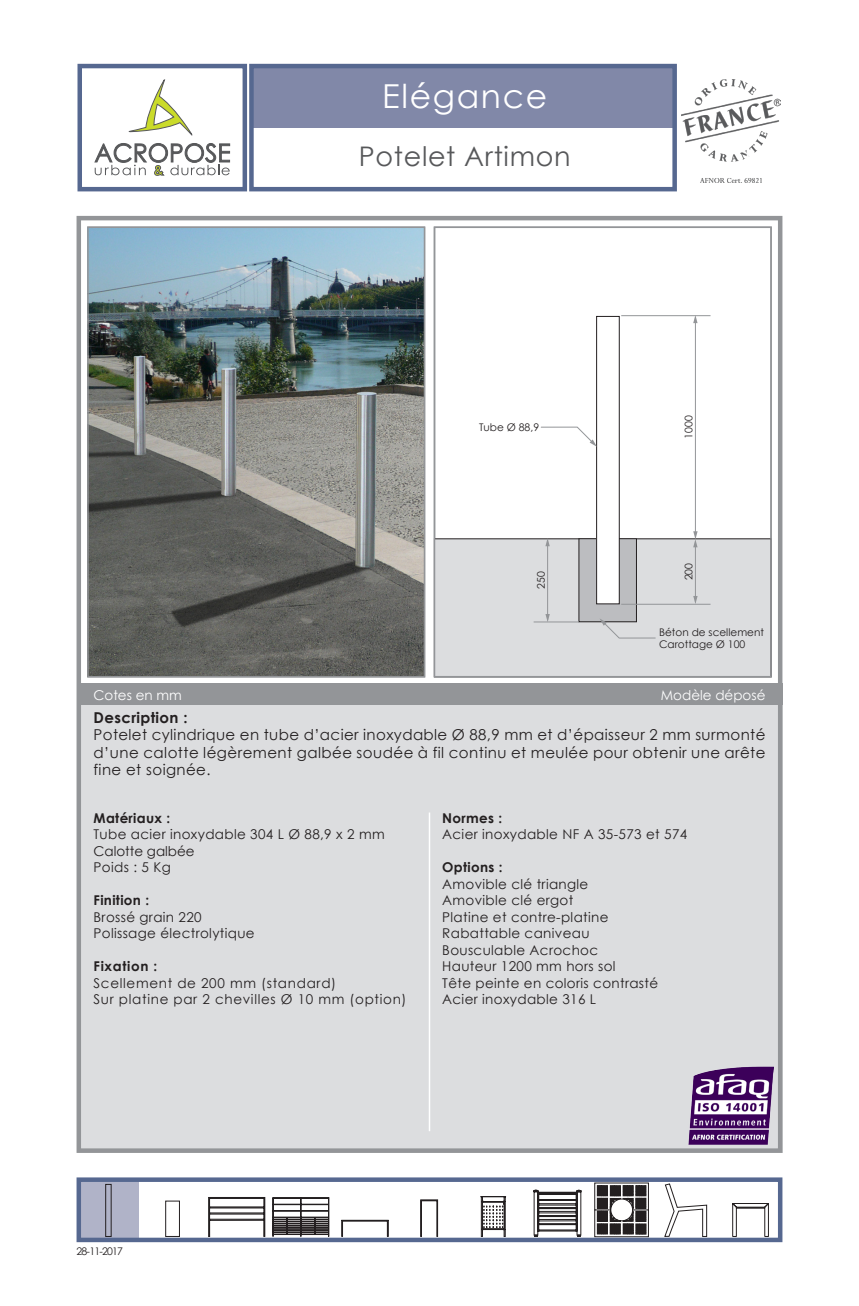
<style>
.page{position:relative;width:859px;height:1306px;background:#fff}
.page>*{position:absolute;margin:0;border:0;box-sizing:border-box;transform-origin:0 0}
.t1{font:33px "Century Gothic";letter-spacing:.05em;color:#fff}
.t2{font:27px "Century Gothic";letter-spacing:.025em;color:#57585a}
.t3{font:15px/17.2px "Century Gothic";letter-spacing:.03em;color:#231f20;text-align:justify}
.t4{font:700 15px "Century Gothic";letter-spacing:.025em;color:#231f20}
.t5{font:13.5px "Century Gothic";letter-spacing:.025em;color:#231f20}
.t6{font:13.5px "Century Gothic";letter-spacing:.05em;color:#231f20}
.t7{font:700 13.5px "Century Gothic";letter-spacing:.025em;color:#231f20}
.t8{font:13.5px "Century Gothic";color:#fff}
.t9{font:13.5px "Century Gothic";color:#231f20}
.t10{font:700 13.5px "Century Gothic";letter-spacing:.05em;color:#231f20}
.t11{font:10.5px "Century Gothic";color:#231f20}
.s1{font-style:inherit}
</style>
<div class="page">
<div style="left:77px;top:704px;width:705px;height:448px;background:#dcdddf"></div>
<div style="left:77px;top:216px;width:705px;height:936px;border:4px solid #939598"></div>
<div style="left:77px;top:684px;width:705px;height:21px;background:#939598"></div>
<hr style="left:429px;top:812px;width:1px;height:319px;background:#fff">
<div style="left:165px;top:1200px;width:15px;height:36px;border:1px solid #231f20"></div>
<svg style="left:208px;top:1197px;width:57px;height:39px"></svg>
<svg style="left:272px;top:1197px;width:57px;height:39px"></svg>
<svg style="left:533px;top:1189px;width:49px;height:47px"></svg>
<svg style="left:594px;top:1182px;width:55px;height:55px"></svg>
<svg style="left:664px;top:1183px;width:43px;height:53px"></svg>
<svg style="left:341px;top:1219px;width:48px;height:17px"></svg>
<svg style="left:420px;top:1199px;width:18px;height:37px"></svg>
<svg style="left:732px;top:1203px;width:37px;height:33px"></svg>
<svg style="left:480px;top:1196px;width:26px;height:40px"></svg>
<div style="left:250px;top:64px;width:426px;height:64px;background:#8188a8"></div>
<svg style="left:128px;top:79px;width:65px;height:57px"></svg>
<svg style="left:94px;top:143px;width:136px;height:33px"></svg>
<div style="left:249px;top:64px;width:428px;height:127px;border:4px solid #566890"></div>
<div style="left:77px;top:64px;width:170px;height:127px;border:4px solid #566890"></div>
<img style="left:682px;top:80px;width:99px;height:103px">
<img style="left:688px;top:1066px;width:86px;height:78px">
<div style="left:434px;top:539px;width:337px;height:137px;background:#dcdddf"></div>
<div style="left:579px;top:538px;width:57px;height:83px;background:#bcbdc0"></div>
<div style="left:578px;top:538px;width:59px;height:84px;border:1px solid #231f20"></div>
<hr style="left:695px;top:318px;width:1px;height:215px;background:#939598">
<svg style="left:693px;top:316px;width:4px;height:7px"></svg>
<hr style="left:621px;top:315px;width:89px;height:1px;background:#939598">
<hr style="left:621px;top:604px;width:89px;height:1px;background:#939598">
<hr style="left:695px;top:542px;width:1px;height:60px;background:#939598">
<svg style="left:693px;top:596px;width:5px;height:8px"></svg>
<svg style="left:693px;top:531px;width:5px;height:16px"></svg>
<hr style="left:534px;top:621px;width:45px;height:1px;background:#939598">
<hr style="left:547px;top:543px;width:1px;height:77px;background:#939598">
<svg style="left:545px;top:614px;width:5px;height:8px"></svg>
<svg style="left:545px;top:538px;width:5px;height:8px"></svg>
<svg style="left:599px;top:618px;width:57px;height:20px"></svg>
<div style="left:597px;top:316px;width:22px;height:288px;background:#fff"></div>
<div style="left:596px;top:316px;width:24px;height:288px;border:1px solid #231f20"></div>
<svg style="left:541px;top:427px;width:56px;height:20px"></svg>
<div style="left:434px;top:226px;width:338px;height:451px;border:2px solid #939598"></div>
<img style="left:90px;top:229px;width:332px;height:445px">
<div style="left:87px;top:226px;width:338px;height:451px;border:2px solid #939598"></div>
<div style="left:78px;top:1179px;width:61px;height:61px;background:#b0b3c8"></div>
<div style="left:77px;top:1177px;width:705px;height:65px;border:4px solid #566890"></div>
<div style="left:105px;top:1184px;width:6px;height:52px;border:1px solid #231f20"></div>
<h1 class="t1" style="left:382px;top:73px;width:166px"><span class="s1">E</span>légance</h1>
<p class="t2" style="left:359px;top:138px;width:213px"><span class="s1">P</span>otelet Artimon</p>
<p class="t1" style="left:738px;top:135px;width:20px">1</p>
<p class="t11" style="left:479px;top:419px;width:62px">Tube Ø 88,9</p>
<p class="t11" style="left:534px;top:589px;width:19px;rotate:-90deg">250</p>
<p class="t11" style="left:681px;top:439px;width:25px;rotate:-90deg">1000</p>
<p class="t11" style="left:681px;top:580px;width:19px;rotate:-90deg">200</p>
<p class="t11" style="left:659px;top:624px;width:106px">Béton de scellement</p>
<p class="t11" style="left:659px;top:637px;width:88px">Carottage Ø 100</p>
<p class="t8" style="left:94px;top:685px;width:90px">Cotes en mm</p>
<p class="t8" style="left:661px;top:685px;width:106px">Modèle déposé</p>
<p class="t4" style="left:94px;top:706px;width:96px">Description :</p>
<p class="t3" style="left:94px;top:726px;width:673px">Potelet cylindrique en tube d’acier inoxydable Ø 88,9 mm et d’épaisseur 2 mm surmonté d’une calotte légèrement galbée soudée à fil continu et meulée pour obtenir une arête fine et soignée.</p>
<p class="t7" style="left:94px;top:807px;width:78px">Matériaux :</p>
<p class="t5" style="left:94px;top:824px;width:293px">Tube acier inoxydable 304 L Ø 88,9 x 2 mm</p>
<p class="t9" style="left:94px;top:841px;width:103px">Calotte galbée</p>
<p class="t5" style="left:94px;top:857px;width:79px">Poids : 5 Kg</p>
<p class="t7" style="left:94px;top:890px;width:57px">Finition :</p>
<p class="t5" style="left:94px;top:907px;width:110px">Brossé grain 220</p>
<p class="t5" style="left:94px;top:923px;width:163px">Polissage électrolytique</p>
<p class="t10" style="left:94px;top:956px;width:65px">Fixation :</p>
<p class="t6" style="left:94px;top:973px;width:244px">Scellement de 200 mm (standard)</p>
<p class="t6" style="left:94px;top:989px;width:315px">Sur platine par 2 chevilles Ø 10 mm (option)</p>
<p class="t7" style="left:442px;top:807px;width:62px">Normes :</p>
<p class="t5" style="left:442px;top:824px;width:247px">Acier inoxydable NF A 35-573 et 574</p>
<p class="t7" style="left:442px;top:857px;width:62px">Options :</p>
<p class="t5" style="left:442px;top:874px;width:148px">Amovible clé triangle</p>
<p class="t5" style="left:442px;top:890px;width:133px">Amovible clé ergot</p>
<p class="t5" style="left:442px;top:907px;width:168px">Platine et contre-platine</p>
<p class="t5" style="left:442px;top:923px;width:149px">Rabattable caniveau</p>
<p class="t5" style="left:442px;top:940px;width:157px">Bousculable Acrochoc</p>
<p class="t5" style="left:442px;top:956px;width:175px">Hauteur 1200 mm hors sol</p>
<p class="t5" style="left:442px;top:973px;width:217px">Tête peinte en coloris contrasté</p>
<p class="t5" style="left:442px;top:989px;width:155px">Acier inoxydable 316 L</p>
<p class="t11" style="left:77px;top:1244px;width:48px">28-11-2017</p>
</div>
